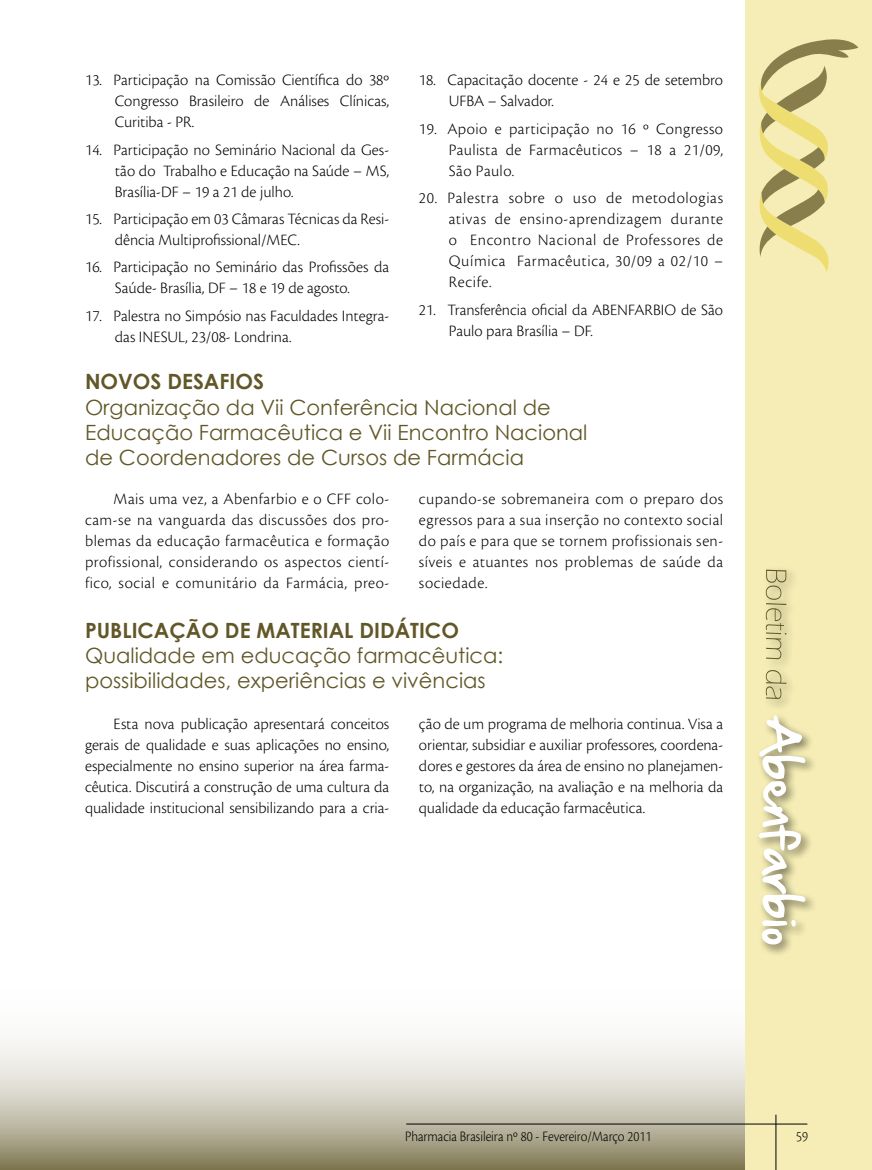
<style>
.page{position:relative;width:872px;height:1170px;background:#fff}
.page>*{position:absolute;margin:0;border:0;box-sizing:border-box;transform-origin:0 0}
.t1{font:21px/25.2px "Century Gothic";color:#615728}
.t2{font:700 21px "Century Gothic";color:#615728}
.t3{font:300 16.5px/21px "Cronos Pro";letter-spacing:.005em;color:#000;text-align:justify}
.t4{font:300 15px "Cronos Pro";color:#000;scale:.9 1}
</style>
<div class="page">
<svg style="left:0;top:964px;width:746px;height:205px"></svg>
<div style="left:746px;top:0;width:126px;height:1169px;background:#f5edb5"></div>
<hr style="left:775px;top:1114px;width:1px;height:55px;background:#000">
<hr style="left:406px;top:1123px;width:401px;height:1px;background:#000">
<svg style="left:759px;top:39px;width:99px;height:233px"></svg>
<div style="left:755px;top:712px;width:62px;height:244px;background:#000;opacity:.5"></div>
<svg style="left:758px;top:715px;width:47px;height:229px"></svg>
<div style="left:762px;top:566px;width:36px;height:144px;background:#000;opacity:.5"></div>
<svg style="left:766px;top:569px;width:20px;height:130px"></svg>
<p class="t3" style="left:115px;top:69px;width:276px;text-indent:-30px">13. Participação na Comissão Científica do 38º Congresso Brasileiro de Análises Clínicas, Curitiba - PR.</p>
<p class="t3" style="left:115px;top:139px;width:276px;text-indent:-30px">14. Participação no Seminário Nacional da Ges&shy;tão do Trabalho e Educação na Saúde – MS, Brasília-DF – 19 a 21 de julho.</p>
<p class="t3" style="left:115px;top:208px;width:276px;text-indent:-30px">15. Participação em 03 Câmaras Técnicas da Resi&shy;dência Multiprofissional/MEC.</p>
<p class="t3" style="left:85px;top:257px;width:305px;text-align:center">16. Participação no Seminário das Profissões da<br>Saúde- Brasília, DF – 18 e 19 de agosto.</p>
<p class="t3" style="left:115px;top:305px;width:276px;text-indent:-30px">17. Palestra no Simpósio nas Faculdades Integra&shy;das INESUL, 23/08- Londrina.</p>
<p class="t3" style="left:449px;top:69px;width:276px;text-indent:-30px">18. Capacitação docente - 24 e 25 de setembro<br>UFBA – Salvador.</p>
<p class="t3" style="left:449px;top:118px;width:276px;text-indent:-30px">19. Apoio e participação no 16 º Congresso Paulista de Farmacêuticos – 18 a 21/09, São Paulo.</p>
<p class="t3" style="left:449px;top:187px;width:276px;text-indent:-30px">20. Palestra sobre o uso de metodologias ativas de ensino-aprendizagem durante o Encontro Nacional de Professores de Química Farmacêutica, 30/09 a 02/10 – Recife.</p>
<p class="t3" style="left:449px;top:299px;width:276px;text-indent:-30px">21. Transferência oficial da ABENFARBIO de São<br>Paulo para Brasília – DF.</p>
<p class="t2" style="left:85px;top:366px;width:180px">NOVOS DESAFIOS</p>
<p class="t1" style="left:85px;top:394px;width:504px">Organização da Vii Conferência Nacional de<br>Educação Farmacêutica e Vii Encontro Nacional de Coordenadores de Cursos de Farmácia</p>
<p class="t3" style="left:85px;top:488px;width:306px;text-indent:28px">Mais uma vez, a Abenfarbio e o CFF colo&shy;cam-se na vanguarda das discussões dos pro&shy;blemas da educação farmacêutica e formação profissional, considerando os aspectos cientí&shy;fico, social e comunitário da Farmácia, preo-</p>
<p class="t3" style="left:419px;top:488px;width:306px">cupando-se sobremaneira com o preparo dos egressos para a sua inserção no contexto social do país e para que se tornem profissionais sen&shy;síveis e atuantes nos problemas de saúde da sociedade.</p>
<p class="t2" style="left:85px;top:614px;width:375px">PUBLICAÇÃO DE MATERIAL DIDÁTICO</p>
<p class="t1" style="left:85px;top:642px;width:420px">Qualidade em educação farmacêutica: possibilidades, experiências e vivências</p>
<p class="t3" style="left:85px;top:713px;width:306px;text-indent:28px">Esta nova publicação apresentará conceitos gerais de qualidade e suas aplicações no ensino, especialmente no ensino superior na área farma&shy;cêutica. Discutirá a construção de uma cultura da qualidade institucional sensibilizando para a cria-</p>
<p class="t3" style="left:419px;top:713px;width:306px">ção de um programa de melhoria continua. Visa a orientar, subsidiar e auxiliar professores, coordena&shy;dores e gestores da área de ensino no planejamen&shy;to, na organização, na avaliação e na melhoria da qualidade da educação farmacêutica.</p>
<p class="t4" style="left:405px;top:1127px;width:275px">Pharmacia Brasileira nº 80 - Fevereiro/Março 2011</p>
<p class="t4" style="left:796px;top:1127px;width:15px">59</p>
</div>
